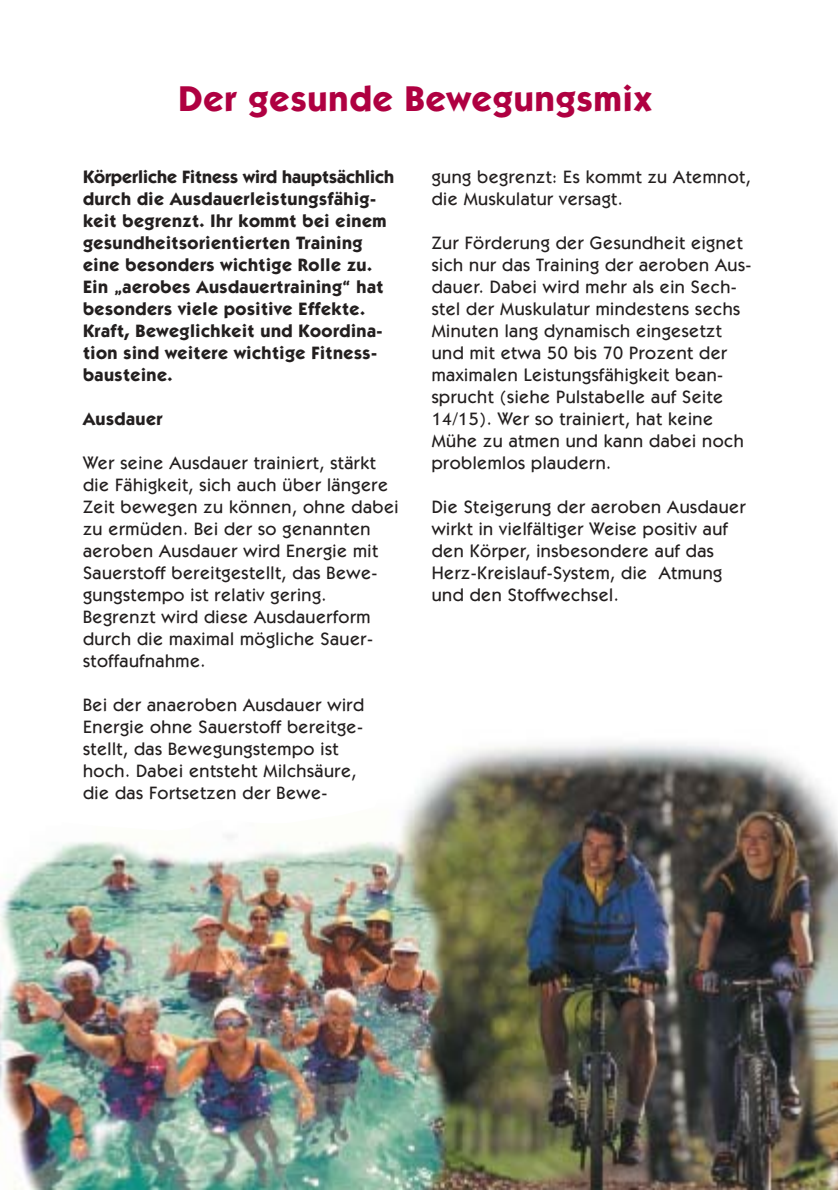
<style>
.page{position:relative;width:838px;height:1190px;background:#fff}
.page>*{position:absolute;margin:0;border:0;box-sizing:border-box;transform-origin:0 0}
.t1{font:700 36px "Itc Kabel";letter-spacing:.03em;color:#af0041}
.t2{font:500 18px/22px "Itc Kabel";letter-spacing:.03em;color:#231f1f}
.t3{font:700 18px/22px "Itc Kabel";letter-spacing:.03em;color:#231f1f}
</style>
<div class="page">
<img style="left:0;top:743px;width:838px;height:447px">
<h1 class="t1" style="left:179px;top:85px;width:475px">Der gesunde Bewegungsmix</h1>
<p class="t3" style="left:83px;top:167px;width:312px">Körperliche Fitness wird hauptsächlich durch die Ausdauerleistungsfähig&shy;keit begrenzt. Ihr kommt bei einem gesundheitsorientierten Training eine besonders wichtige Rolle zu.<br>Ein „aerobes Ausdauertraining“ hat besonders viele positive Effekte.<br>Kraft, Beweglichkeit und Koordina&shy;tion sind weitere wichtige Fitness&shy;bausteine.</p>
<p class="t3" style="left:83px;top:409px;width:81px">Ausdauer</p>
<p class="t2" style="left:83px;top:453px;width:317px">Wer seine Ausdauer trainiert, stärkt die Fähigkeit, sich auch über längere Zeit bewegen zu können, ohne dabei zu ermüden. Bei der so genannten aeroben Ausdauer wird Energie mit Sauerstoff bereitgestellt, das Bewe&shy;gungstempo ist relativ gering.<br>Begrenzt wird diese Ausdauerform durch die maximal mögliche Sauer&shy;stoffaufnahme.</p>
<p class="t2" style="left:83px;top:695px;width:283px">Bei der anaeroben Ausdauer wird<br>Energie ohne Sauerstoff bereitge&shy;stellt, das Bewegungstempo ist hoch. Dabei entsteht Milchsäure, die das Fortsetzen der Bewe-</p>
<p class="t2" style="left:432px;top:167px;width:321px">gung begrenzt: Es kommt zu Atemnot, die Muskulatur versagt.</p>
<p class="t2" style="left:432px;top:233px;width:321px">Zur Förderung der Gesundheit eignet sich nur das Training der aeroben Aus&shy;dauer. Dabei wird mehr als ein Sech&shy;stel der Muskulatur mindestens sechs Minuten lang dynamisch eingesetzt und mit etwa 50 bis 70 Prozent der maximalen Leistungsfähigkeit bean&shy;sprucht (siehe Pulstabelle auf Seite 14/15). Wer so trainiert, hat keine Mühe zu atmen und kann dabei noch problemlos plaudern.</p>
<p class="t2" style="left:432px;top:497px;width:316px">Die Steigerung der aeroben Ausdauer wirkt in vielfältiger Weise positiv auf den Körper, insbesondere auf das Herz-Kreislauf-System, die Atmung und den Stoffwechsel.</p>
</div>
